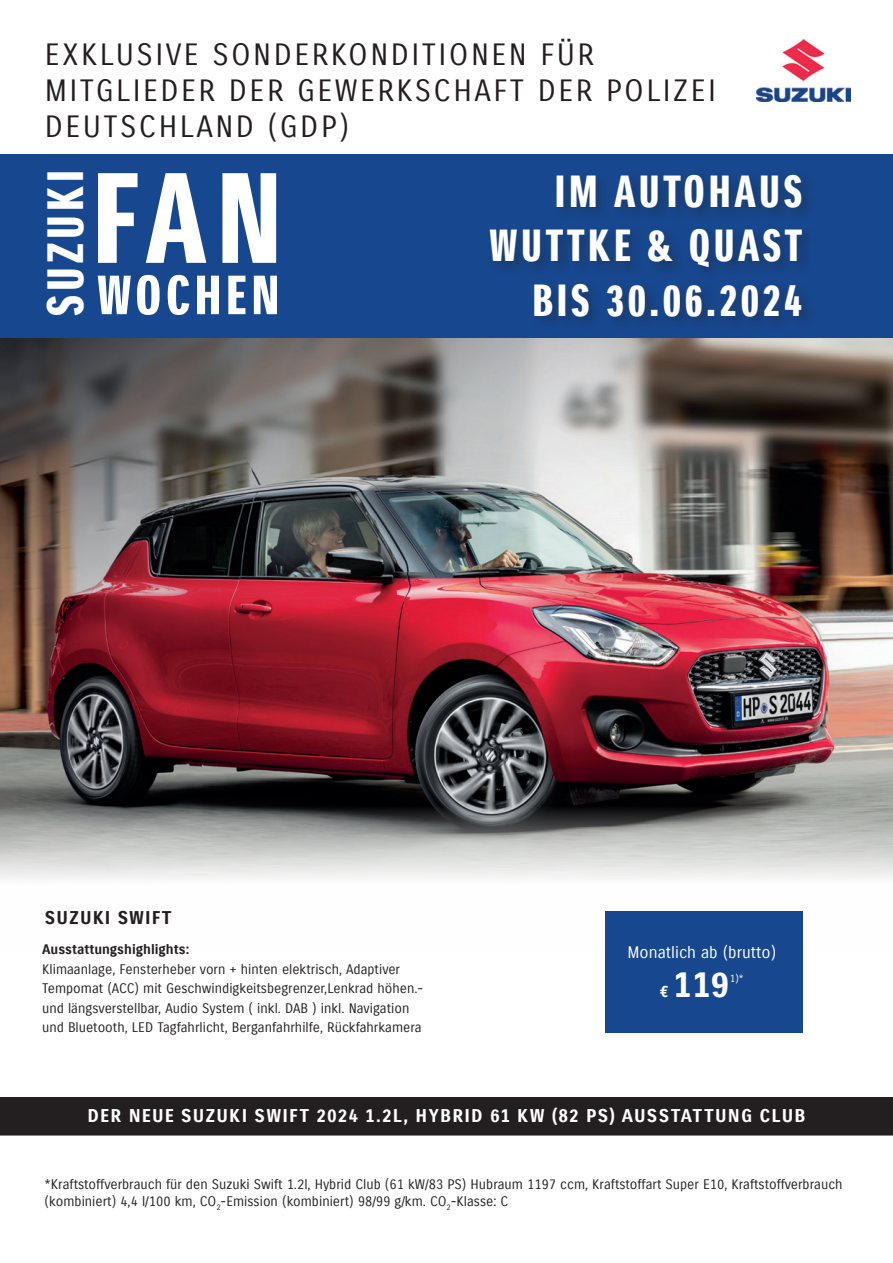
<style>
.page{position:relative;width:893px;height:1263px;background:#fff}
.page>*{position:absolute;margin:0;border:0;box-sizing:border-box;transform-origin:0 0}
.t1{font:124.5px "Suzuki PRO Headline";color:#fff}
.t2{font:53.55px "Suzuki PRO Headline";letter-spacing:.085em;color:#fff}
.t3{font:49.65px "Suzuki PRO Headline";letter-spacing:.085em;color:#fff}
.t4{font:43.8px/54.8px "Suzuki PRO Headline";letter-spacing:.085em;color:#fff;text-align:right}
.t5{font:700 34.95px "Suzuki Pro";color:#fff}
.t6{font:30px/36px "Suzuki PRO Regular";letter-spacing:.08em;color:#231f20}
.t7{font:700 18px "Suzuki Pro";letter-spacing:.065em;color:#fff}
.t8{font:700 18px "Suzuki Pro";letter-spacing:.06em;color:#231f20}
.t9{font:16.2px "Suzuki PRO Regular";color:#fff}
.t10{font:13.5px/19.5px "Suzuki PRO Regular";color:#231f20}
.t11{font:10.2px "Suzuki PRO Regular";color:#fff}
.s1{font-family:"Suzuki Pro";font-weight:700}
.s2{font-size:15.75px}
</style>
<div class="page">
<img style="left:0;top:337px;width:893px;height:615px">
<div style="left:0;top:1097px;width:893px;height:38px;background:#231f20"></div>
<div style="left:0;top:154px;width:893px;height:183px;background:#17478e"></div>
<div style="left:488px;top:171px;width:329px;height:160px;background:#231f20;opacity:.31"></div>
<div style="left:606px;top:911px;width:197px;height:121px;background:#17478e"></div>
<img style="left:757px;top:39px;width:93px;height:63px">
<p class="t6" style="left:45px;top:37px;width:673px">EXKLUSIVE SONDERKONDITIONEN FÜR<br>MITGLIEDER DER GEWERKSCHAFT DER POLIZEI<br>DEUTSCHLAND (GDP)</p>
<p class="t3" style="left:37px;top:316px;width:148px;rotate:-90deg">SUZUKI</p>
<p class="t1" style="left:92px;top:147px;width:191px">FAN</p>
<p class="t2" style="left:97px;top:264px;width:184px">WOCHEN</p>
<p class="t4" style="left:490px;top:164px;width:314px">IM AUTOHAUS<br>WUTTKE &amp; QUAST<br>BIS 30.06.2024</p>
<p class="t8" style="left:45px;top:907px;width:128px">SUZUKI SWIFT</p>
<p class="t10" style="left:42px;top:940px;width:383px"><span class="s1">Ausstattungshighlights:<br></span>Klimaanlage, Fensterheber vorn + hinten elektrisch, Adaptiver Tempomat (ACC) mit Geschwindigkeitsbegrenzer,Lenkrad höhen.- und längsverstellbar, Audio System ( inkl. DAB ) inkl. Navigation und Bluetooth, LED Tagfahrlicht, Berganfahrhilfe, Rückfahrkamera</p>
<p class="t9" style="left:627px;top:943px;width:150px">Monatlich ab (brutto)</p>
<p class="t5" style="left:660px;top:963px;width:71px"><span class="s2">€</span> 119</p>
<p class="t11" style="left:730px;top:973px;width:15px">1)*</p>
<p class="t7" style="left:87px;top:1104px;width:719px">DER NEUE SUZUKI SWIFT 2024 1.2L, HYBRID 61 KW (82 PS) AUSSTATTUNG CLUB</p>
<p class="t10" style="left:45px;top:1176px;width:799px;line-height:16.5px">*Kraftstoffverbrauch für den Suzuki Swift 1.2l, Hybrid Club (61 kW/83 PS) Hubraum 1197 ccm, Kraftstoffart Super E10, Kraftstoffverbrauch (kombiniert) 4,4 l/100 km, CO<sub>2</sub>-Emission (kombiniert) 98/99 g/km. CO<sub>2</sub>-Klasse: C</p>
</div>
